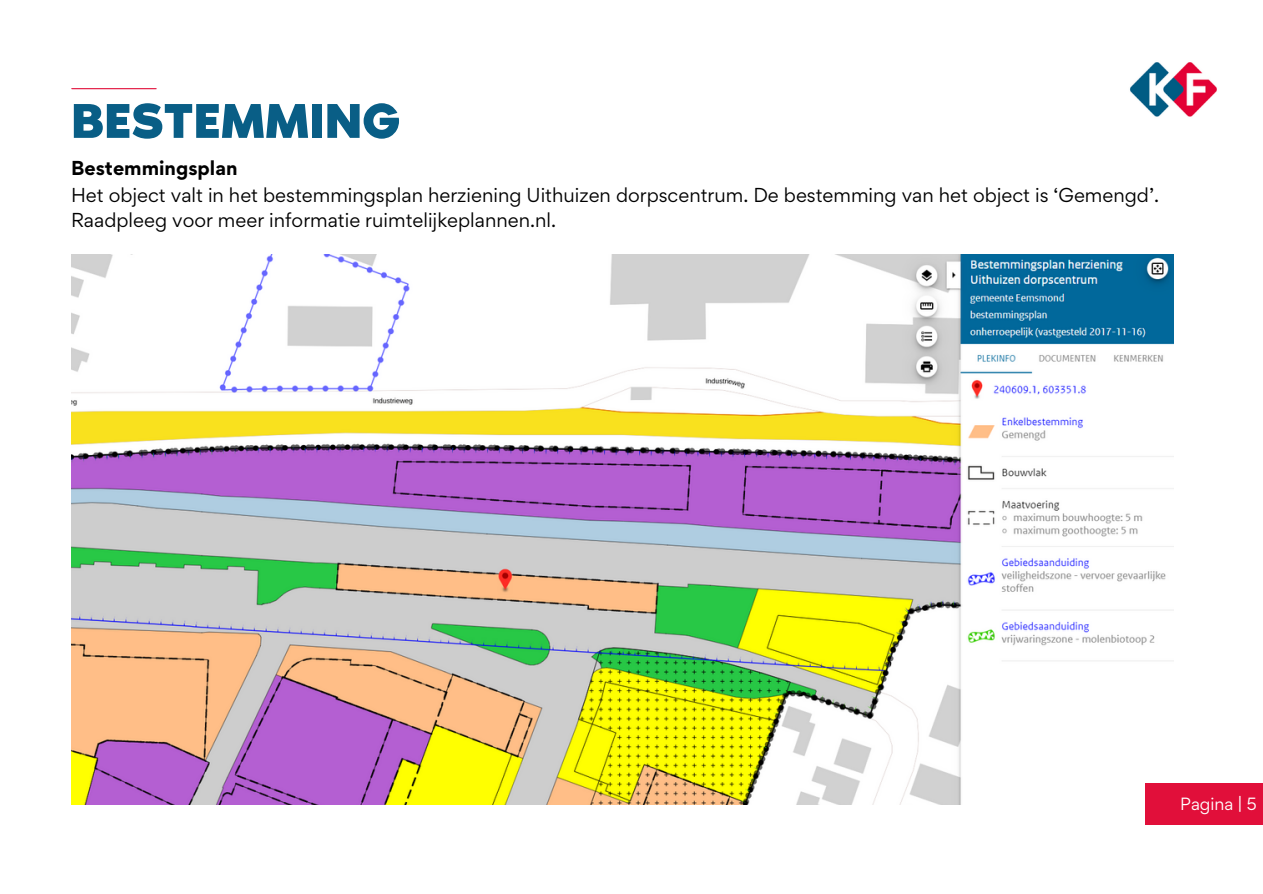
<style>
.page{position:relative;width:1263px;height:894px;background:#fff}
.page>*{position:absolute;margin:0;border:0;box-sizing:border-box;transform-origin:0 0}
.t1{font:61.35px "RTL Media Pro Medium";color:#095e86}
.t2{font:18px/24.8px "Gordita";color:#000}
.t3{font:700 18px "Gordita";color:#000}
.t4{font:15.75px "Gordita";color:#fff}
</style>
<div class="page">
<img style="left:1130px;top:62px;width:87px;height:55px">
<img style="left:71px;top:254px;width:1102px;height:550px">
<div style="left:1145px;top:782px;width:118px;height:42px;background:#e10f3a"></div>
<hr style="left:72px;top:88px;width:84px;height:1px;background:#e10f3a">
<h1 class="t1" style="left:71px;top:94px;width:331px">BESTEMMING</h1>
<p class="t3" style="left:71px;top:156px;width:168px">Bestemmingsplan</p>
<p class="t2" style="left:71px;top:182px;width:1089px">Het object valt in het bestemmingsplan herziening Uithuizen dorpscentrum. De bestemming van het object is ‘Gemengd’.<br>Raadpleeg voor meer informatie ruimtelijkeplannen.nl.</p>
<p class="t4" style="left:1180px;top:792px;width:78px">Pagina | 5</p>
</div>
